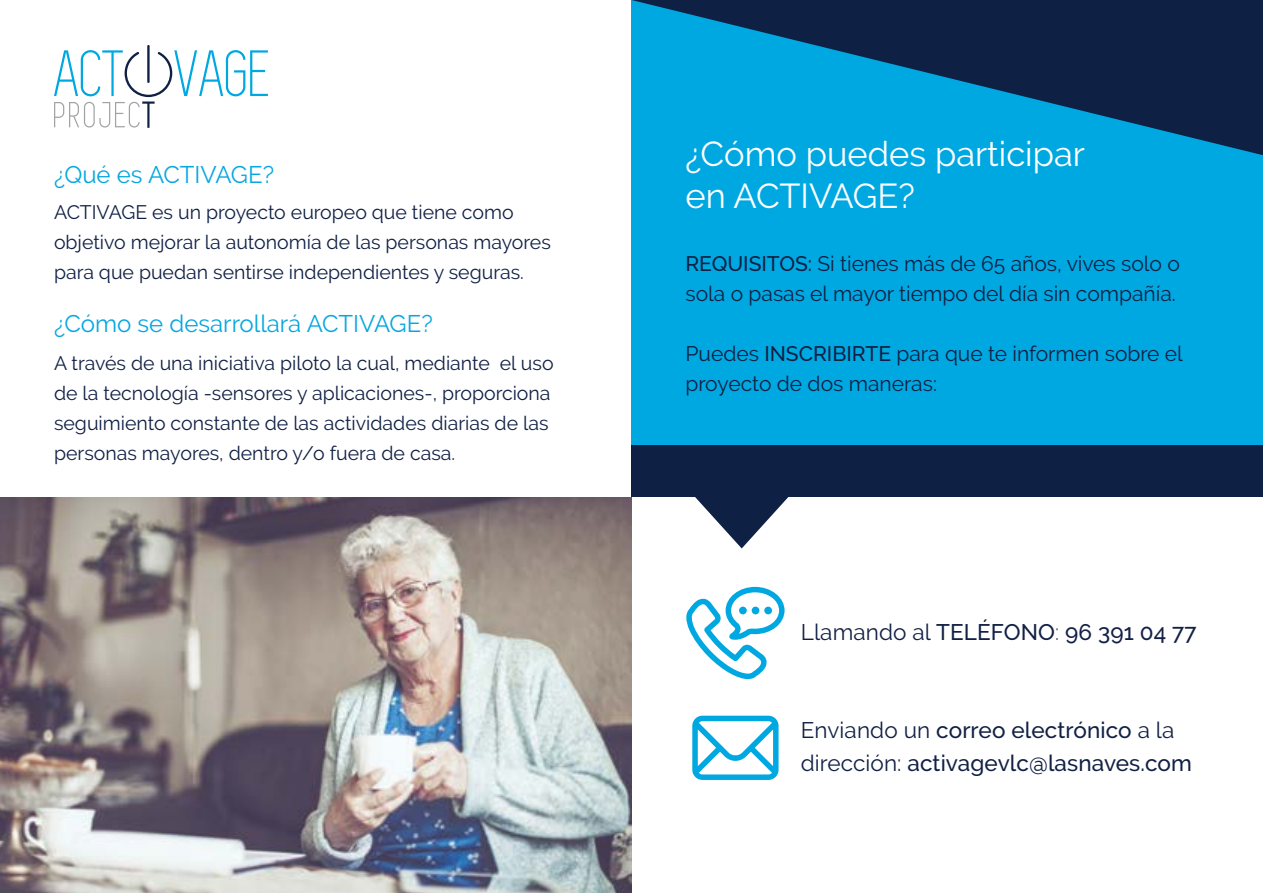
<style>
.page{position:relative;width:1263px;height:893px;background:#fff}
.page>*{position:absolute;margin:0;border:0;box-sizing:border-box;transform-origin:0 0}
.t1{font:34.5px/42px "Raleway";color:#fff}
.t2{font:24px "Raleway";color:#06a7e0}
.t3{font:500 22.5px/33px "Raleway";letter-spacing:.005em;color:#112044}
.t4{font:21px/30px "Raleway";color:#102044}
.t5{font:19.5px/30px "Raleway";color:#102044}
.s1{font-weight:500}
.s2{font-weight:400}
.s3{font-weight:300}
</style>
<div class="page">
<div style="left:631px;top:0;width:632px;height:445px;background:#00a8e1"></div>
<hr style="left:147px;top:45px;width:3px;height:38px;background:#0f2045">
<svg style="left:54px;top:50px;width:214px;height:78px"></svg>
<img style="left:0;top:497px;width:631px;height:396px">
<div style="left:631px;top:445px;width:632px;height:52px;background:#0f2045"></div>
<svg style="left:632px;top:0;width:631px;height:155px"></svg>
<svg style="left:695px;top:497px;width:94px;height:51px"></svg>
<svg style="left:686px;top:587px;width:98px;height:92px"></svg>
<div style="left:739px;top:607px;width:8px;height:7px;background:#00a8e1;border-radius:50%"></div>
<div style="left:752px;top:607px;width:7px;height:7px;background:#00a8e1;border-radius:50%"></div>
<div style="left:764px;top:607px;width:8px;height:7px;background:#00a8e1;border-radius:50%"></div>
<svg style="left:692px;top:716px;width:86px;height:64px"></svg>
<p class="t2" style="left:54px;top:161px;width:222px">¿Qué es ACTIVAGE?</p>
<p class="t5" style="left:54px;top:197px;width:498px">ACTIVAGE es un proyecto europeo que tiene como objetivo mejorar la autonomía de las personas mayores para que puedan sentirse independientes y seguras.</p>
<p class="t2" style="left:54px;top:310px;width:380px">¿Cómo se desarrollará ACTIVAGE?</p>
<p class="t5" style="left:54px;top:348px;width:501px">A través de una iniciativa piloto la cual, mediante el uso de la tecnología -sensores y aplicaciones-, proporciona seguimiento constante de las actividades diarias de las personas mayores, dentro y/o fuera de casa.</p>
<h1 class="t1" style="left:685px;top:133px;width:401px">¿Cómo puedes participar en ACTIVAGE?</h1>
<p class="t4" style="left:685px;top:249px;width:496px"><span class="s1">REQUISITOS:</span> Si tienes más de 65 años, vives solo o sola o pasas el mayor tiempo del día sin compañía.</p>
<p class="t4" style="left:685px;top:339px;width:499px">Puedes <span class="s1">INSCRIBIRTE</span> para que te informen sobre el proyecto de dos maneras:</p>
<p class="t3" style="left:801px;top:616px;width:397px"><span class="s2">Llamando al</span> TELÉFONO<span class="s3">:</span> 96 391 04 77</p>
<p class="t3" style="left:801px;top:713px;width:393px"><span class="s2">Enviando un</span> correo electrónico <span class="s2">a la dirección:</span> activagevlc@lasnaves.com</p>
</div>
